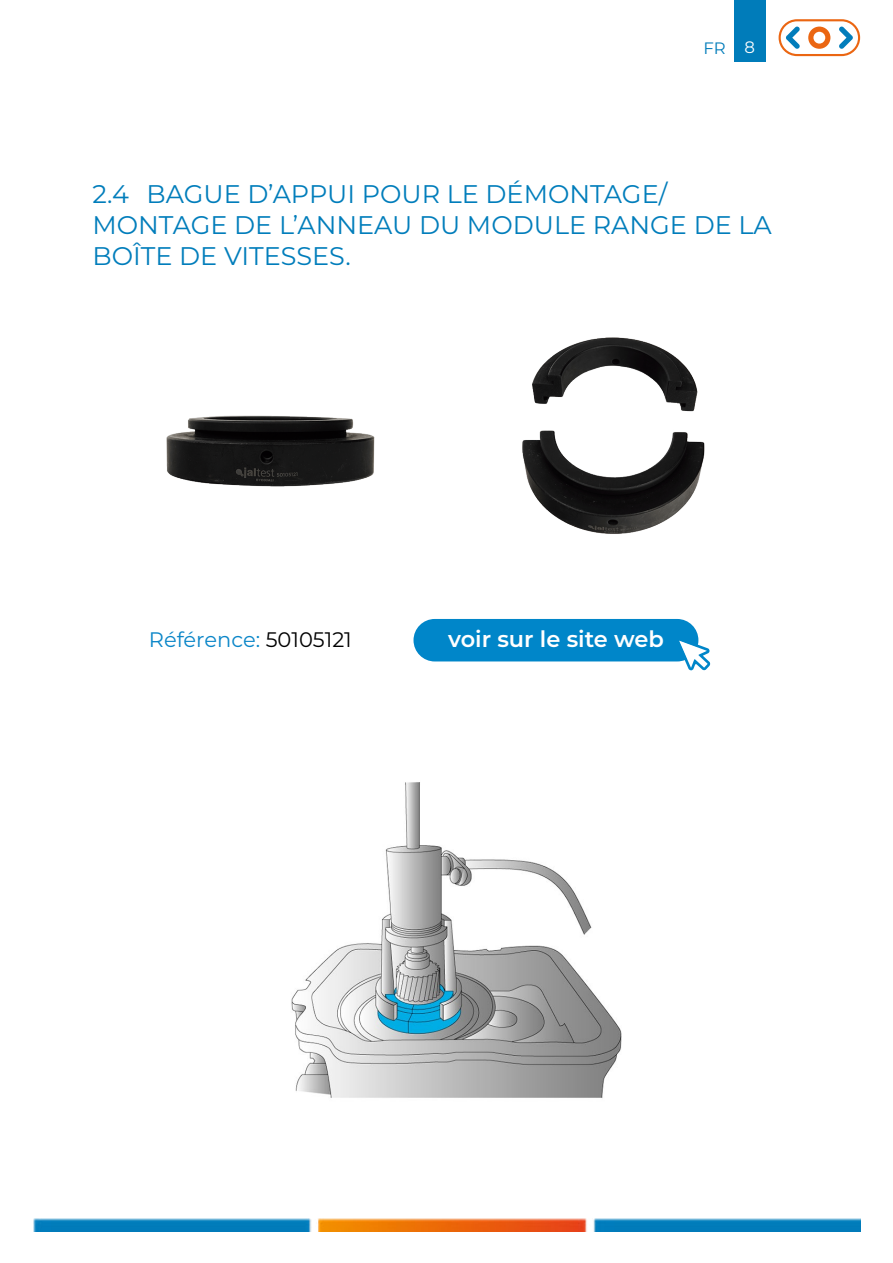
<style>
.page{position:relative;width:893px;height:1263px;background:#fff}
.page>*{position:absolute;margin:0;border:0;box-sizing:border-box;transform-origin:0 0}
.t1{font:25.5px/30.6px "Montserrat";color:#017dbb}
.t2{font:600 22.5px "Montserrat";color:#fff}
.t3{font:21px "Montserrat";color:#0b86c8}
.t4{font:16.5px "Montserrat";color:#007cba}
.s1{color:#fff}
.s2{color:#0086c9}
.s3{color:#000}
</style>
<div class="page">
<div style="left:734px;top:1px;width:31px;height:60px;background:#007cba"></div>
<img style="left:33px;top:1219px;width:827px;height:13px">
<svg style="left:779px;top:19px;width:81px;height:37px"></svg>
<img style="left:166px;top:415px;width:209px;height:72px">
<img style="left:522px;top:337px;width:183px;height:197px">
<div style="left:413px;top:619px;width:285px;height:42px;background:#0086c9;border-radius:21px"></div>
<img style="left:291px;top:782px;width:331px;height:316px">
<svg style="left:676px;top:638px;width:35px;height:33px"></svg>
<p class="t4" style="left:703px;top:37px;width:53px">FR <span class="s1">8</span></p>
<p class="t1" style="left:92px;top:178px;width:681px">2.4 BAGUE D’APPUI POUR LE DÉMONTAGE/<br>MONTAGE DE L’ANNEAU DU MODULE RANGE DE LA<br>BOÎTE DE VITESSES.</p>
<p class="t3" style="left:149px;top:625px;width:205px">Référence<span class="s2">:</span> <span class="s3">50105121</span></p>
<p class="t2" style="left:448px;top:623px;width:217px">voir sur le site web</p>
</div>
